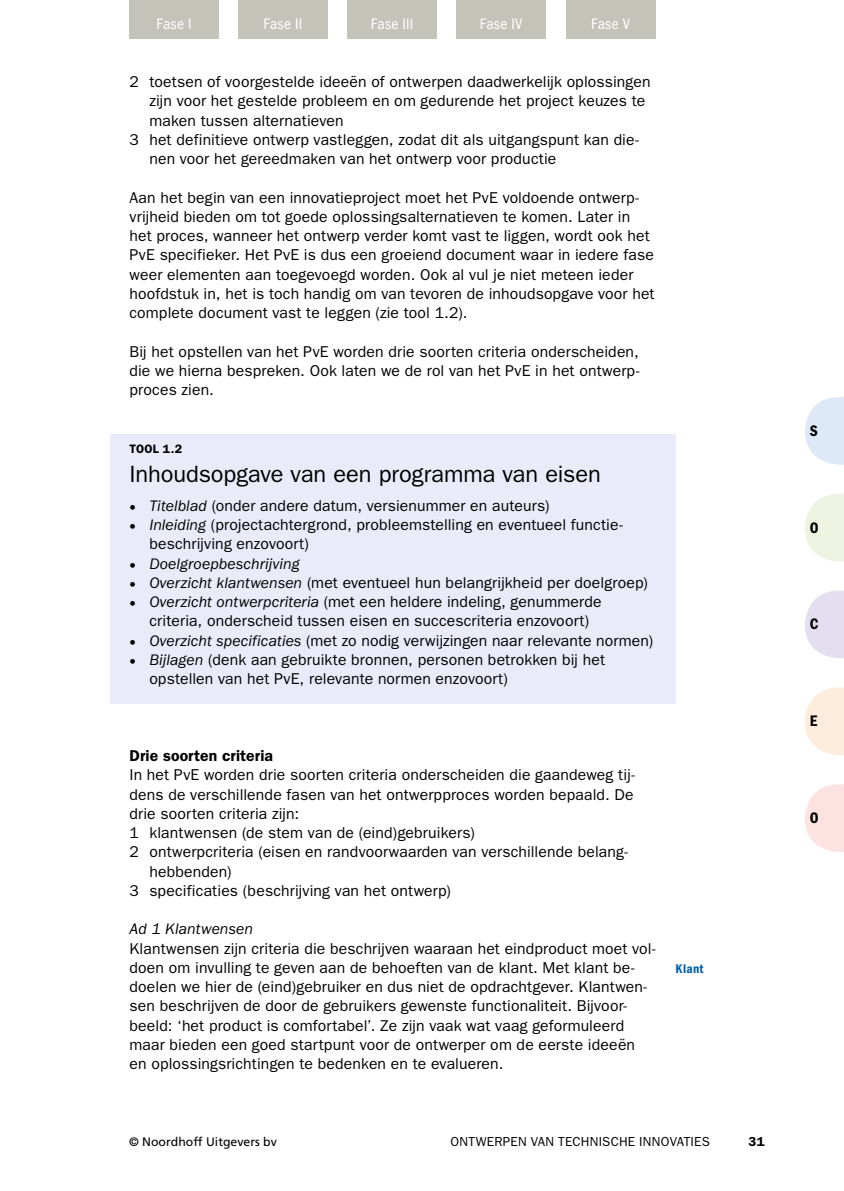
<style>
.page{position:relative;width:844px;height:1191px;background:#fff}
.page>*{position:absolute;margin:0;border:0;box-sizing:border-box;transform-origin:0 0}
.t1{font:23.62px "ITC Franklin Gothic Std";letter-spacing:-.005em;color:#000}
.t2{font:15.75px/19.2px "ITC Franklin Gothic Std";letter-spacing:.01em;color:#000}
.t3{font:italic 15.75px "ITC Franklin Gothic Std";letter-spacing:.005em;color:#000}
.t4{font:condensed 15.75px "ITC Franklin Gothic Std";letter-spacing:.015em;color:#fff}
.t5{font:600 15.75px "ITC Franklin Gothic Std";letter-spacing:.005em;color:#000}
.t6{font:15.75px "ITC Franklin Gothic Std Dm Cd";color:#000}
.t7{font:13.12px "ITC Franklin Gothic Std";color:#000}
.t8{font:13.12px "ITC Franklin Gothic Std Dm Cd";color:#005eaa}
.t9{font:600 13.12px "ITC Franklin Gothic Std";color:#000}
.t10{font:12.25px "Frutiger LT Std";color:#000}
.t11{font:600 12.25px "ITC Franklin Gothic Std";color:#000}
.s1{font-family:"Utopia Std"}
.s2{font-style:italic}
.s3{font-family:"Utopia Std";font-style:normal}
</style>
<div class="page">
<div style="left:129px;top:0;width:89px;height:39px;background:#c4c3b9"></div>
<div style="left:456px;top:0;width:90px;height:39px;background:#c4c3b9"></div>
<div style="left:238px;top:0;width:89px;height:39px;background:#c4c3b9"></div>
<div style="left:566px;top:0;width:89px;height:39px;background:#c4c3b9"></div>
<div style="left:347px;top:0;width:90px;height:39px;background:#c4c3b9"></div>
<svg style="left:805px;top:397px;width:38px;height:68px"></svg>
<svg style="left:805px;top:494px;width:38px;height:67px"></svg>
<svg style="left:805px;top:590px;width:38px;height:68px"></svg>
<svg style="left:805px;top:687px;width:38px;height:68px"></svg>
<svg style="left:805px;top:784px;width:38px;height:68px"></svg>
<div style="left:110px;top:434px;width:565px;height:269px;background:#e9ecf8"></div>
<p class="t4" style="left:156px;top:15px;width:37px">Fase I</p>
<p class="t4" style="left:263px;top:15px;width:40px">Fase II</p>
<p class="t4" style="left:371px;top:15px;width:44px">Fase III</p>
<p class="t4" style="left:479px;top:15px;width:44px">Fase IV</p>
<p class="t4" style="left:591px;top:15px;width:40px">Fase V</p>
<p class="t2" style="left:129px;top:72px;width:522px">2 toetsen of voorgestelde ideeën of ontwerpen daadwerkelijk oplossingen</p>
<p class="t2" style="left:149px;top:91px;width:497px">zijn voor het gestelde probleem en om gedurende het project keuzes te</p>
<p class="t2" style="left:149px;top:111px;width:196px">maken tussen alternatieven</p>
<p class="t2" style="left:129px;top:130px;width:510px">3 het definitieve ontwerp vastleggen, zodat dit als uitgangspunt kan die-</p>
<p class="t2" style="left:149px;top:149px;width:408px">nen voor het gereedmaken van het ontwerp voor productie</p>
<p class="t2" style="left:129px;top:188px;width:526px">Aan het begin van een innovatieproject moet het PvE voldoende ontwerp&shy;vrijheid bieden om tot goede oplossingsalternatieven te komen. Later in het proces, wanneer het ontwerp verder komt vast te liggen, wordt ook het PvE specifieker. Het PvE is dus een groeiend document waar in iedere fase weer elementen aan toegevoegd worden. Ook al vul je niet meteen ieder hoofdstuk in, het is toch handig om van tevoren de inhoudsopgave voor het complete document vast te leggen (zie tool 1.2).</p>
<p class="t2" style="left:129px;top:342px;width:511px;text-align:justify">Bij het opstellen van het PvE worden drie soorten criteria onderscheiden, die we hierna bespreken. Ook laten we de rol van het PvE in het ontwerp&shy;proces zien.</p>
<p class="t11" style="left:129px;top:441px;width:16px">TOOL</p>
<p class="t11" style="left:163px;top:441px;width:21px">1.2</p>
<h1 class="t1" style="left:129px;top:460px;width:472px">Inhoudsopgave van een programma van eisen</h1>
<p class="t2" style="left:129px;top:496px;width:421px"><span class="s1">•</span> <span class="s2">Titelblad</span> (onder andere datum, versienummer en auteurs)</p>
<p class="t2" style="left:149px;top:515px;width:475px;text-indent:-20px"><span class="s1">•</span> <span class="s2">Inleiding</span> (projectachtergrond, probleemstelling en eventueel functie&shy;beschrijving enzovoort)</p>
<p class="t3" style="left:129px;top:554px;width:172px"><span class="s3">•</span> Doelgroepbeschrijving</p>
<p class="t2" style="left:129px;top:573px;width:519px"><span class="s1">•</span> <span class="s2">Overzicht klantwensen</span> (met eventueel hun belangrijkheid per doelgroep)</p>
<p class="t2" style="left:129px;top:592px;width:473px;text-align:center"><span class="s1">•</span> <span class="s2">Overzicht ontwerpcriteria</span> (met een heldere indeling, genummerde criteria, onderscheid tussen eisen en succescriteria enzovoort)</p>
<p class="t2" style="left:129px;top:630px;width:525px"><span class="s1">•</span> <span class="s2">Overzicht specificaties</span> (met zo nodig verwijzingen naar relevante normen)</p>
<p class="t2" style="left:149px;top:650px;width:457px;text-indent:-20px"><span class="s1">•</span> <span class="s2">Bijlagen</span> (denk aan gebruikte bronnen, personen betrokken bij het opstellen van het PvE, relevante normen enzovoort)</p>
<p class="t5" style="left:129px;top:746px;width:145px">Drie soorten criteria</p>
<p class="t2" style="left:129px;top:765px;width:506px">In het PvE worden drie soorten criteria onderscheiden die gaandeweg tij-</p>
<p class="t2" style="left:129px;top:784px;width:505px">dens de verschillende fasen van het ontwerpproces worden bepaald. De</p>
<p class="t2" style="left:129px;top:804px;width:171px">drie soorten criteria zijn:</p>
<p class="t2" style="left:129px;top:823px;width:346px">1 klantwensen (de stem van de (eind)gebruikers)</p>
<p class="t2" style="left:129px;top:842px;width:499px">2 ontwerpcriteria (eisen en randvoorwaarden van verschillende belang-</p>
<p class="t2" style="left:149px;top:861px;width:84px">hebbenden)</p>
<p class="t2" style="left:129px;top:881px;width:323px">3 specificaties (beschrijving van het ontwerp)</p>
<p class="t3" style="left:129px;top:920px;width:125px">Ad 1 Klantwensen</p>
<p class="t2" style="left:129px;top:938px;width:527px">Klantwensen zijn criteria die beschrijven waaraan het eindproduct moet vol&shy;doen om invulling te geven aan de behoeften van de klant. Met klant be&shy;doelen we hier de (eind)gebruiker en dus niet de opdrachtgever. Klantwen&shy;sen beschrijven de door de gebruikers gewenste functionaliteit. Bijvoor&shy;beeld: ‘het product is comfortabel’. Ze zijn vaak wat vaag geformuleerd maar bieden een goed startpunt voor de ontwerper om de eerste ideeën en oplossingsrichtingen te bedenken en te evalueren.</p>
<p class="t8" style="left:675px;top:961px;width:30px">klant</p>
<p class="t10" style="left:129px;top:1134px;width:149px">© Noordhoff Uitgevers bv</p>
<p class="t7" style="left:450px;top:1134px;width:19px">Ontwerpen</p>
<p class="t7" style="left:530px;top:1134px;width:9px">van</p>
<p class="t7" style="left:558px;top:1134px;width:9px">technische</p>
<p class="t7" style="left:639px;top:1134px;width:8px">innovaties</p>
<p class="t9" style="left:748px;top:1133px;width:17px">31</p>
<p class="t6" style="left:809px;top:421px;width:10px">S</p>
<p class="t6" style="left:809px;top:518px;width:10px">O</p>
<p class="t6" style="left:809px;top:615px;width:10px">C</p>
<p class="t6" style="left:809px;top:712px;width:9px">E</p>
<p class="t6" style="left:809px;top:809px;width:10px">O</p>
</div>
